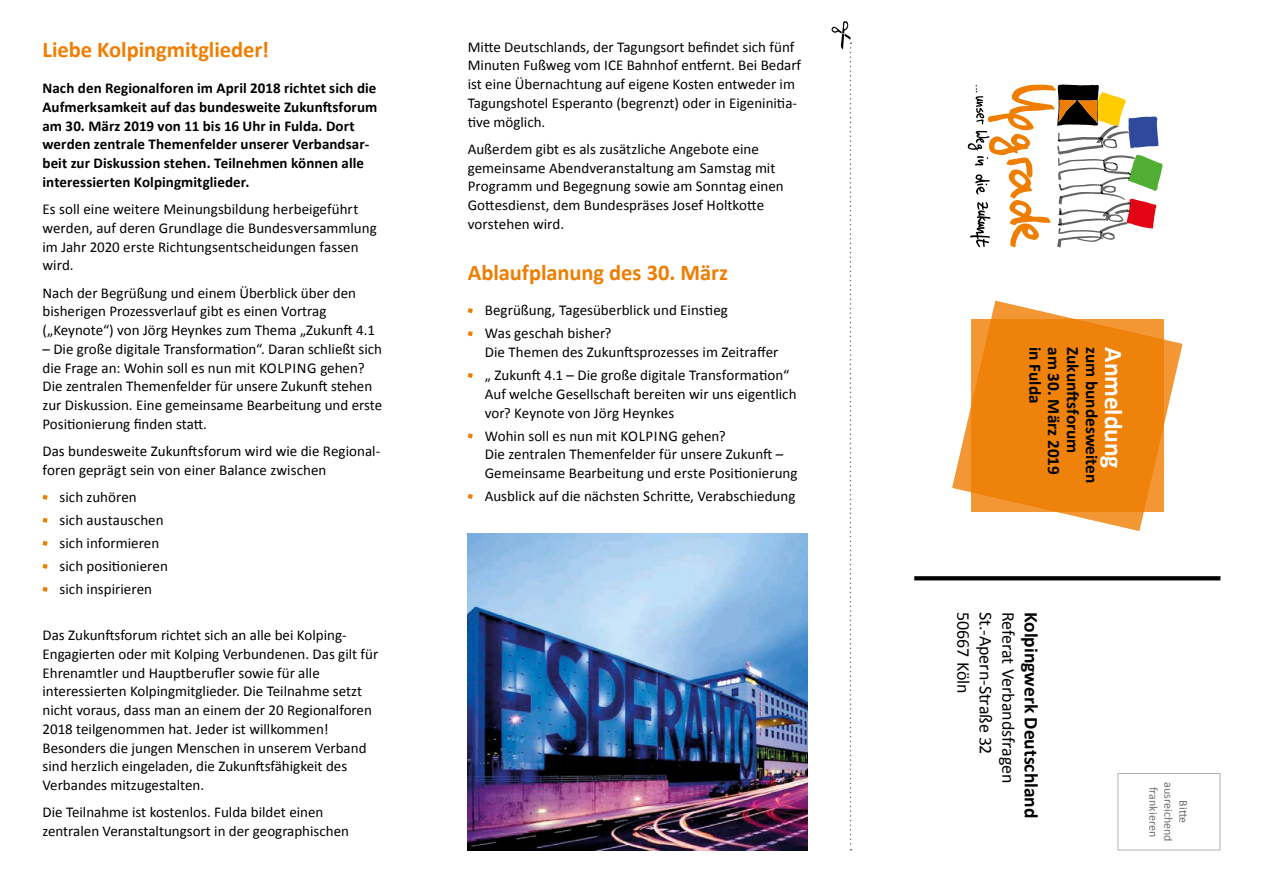
<style>
.page{position:relative;width:1263px;height:893px;background:#fff}
.page>*{position:absolute;margin:0;border:0;box-sizing:border-box;transform-origin:0 0}
.t1{font:700 25.5px "Calibri";letter-spacing:-.005em;color:#fff}
.t2{font:700 22.5px "Calibri";letter-spacing:-.005em;color:#ef7d00}
.t3{font:700 19.5px "Calibri";color:#000}
.t4{font:18px "Calibri";color:#000}
.t5{font:700 17.25px "Calibri";color:#000}
.t6{font:15px/18.8px "Calibri";color:#000}
.t7{font:700 15px/18.8px "Calibri";letter-spacing:.005em;color:#000}
.t8{font:12px/15px "Calibri";color:#6f6f6f;text-align:center}
</style>
<div class="page">
<svg style="left:43px;top:495px;width:5px;height:5px"></svg>
<svg style="left:43px;top:518px;width:5px;height:5px"></svg>
<svg style="left:43px;top:541px;width:5px;height:5px"></svg>
<svg style="left:43px;top:564px;width:5px;height:5px"></svg>
<svg style="left:43px;top:587px;width:5px;height:5px"></svg>
<svg style="left:468px;top:308px;width:5px;height:5px"></svg>
<svg style="left:468px;top:331px;width:5px;height:5px"></svg>
<svg style="left:468px;top:373px;width:5px;height:5px"></svg>
<svg style="left:468px;top:433px;width:5px;height:5px"></svg>
<svg style="left:468px;top:494px;width:5px;height:5px"></svg>
<svg style="left:831px;top:21px;width:20px;height:829px"></svg>
<svg style="left:914px;top:576px;width:306px;height:4px"></svg>
<div style="left:1117px;top:773px;width:103px;height:77px;border:1px solid #b2b2b2"></div>
<svg style="left:952px;top:301px;width:230px;height:230px;fill:#ef820a"></svg>
<img style="left:468px;top:534px;width:340px;height:316px">
<svg style="left:968px;top:85px;width:195px;height:163px"></svg>
<h2 class="t2" style="left:43px;top:35px;width:228px">Liebe Kolpingmitglieder!</h2>
<p class="t7" style="left:43px;top:79px;width:336px">Nach den Regionalforen im April 2018 richtet sich die Aufmerksamkeit auf das bundesweite Zukunftsforum am 30. März 2019 von 11 bis 16 Uhr in Fulda. Dort werden zentrale Themenfelder unserer Verbandsar&shy;beit zur Diskussion stehen. Teilnehmen können alle interessierten Kolpingmitglieder.</p>
<p class="t6" style="left:43px;top:200px;width:336px">Es soll eine weitere Meinungsbildung herbeigeführt werden, auf deren Grundlage die Bundesversammlung im Jahr 2020 erste Richtungsentscheidungen fassen wird.</p>
<p class="t6" style="left:43px;top:283px;width:334px">Nach der Begrüßung und einem Überblick über den bisherigen Prozessverlauf gibt es einen Vortrag („Keynote“) von Jörg Heynkes zum Thema „Zukunft 4.1</p>
<p class="t6" style="left:43px;top:339px;width:341px">– Die große digitale Transformation“. Daran schließt sich die Frage an: Wohin soll es nun mit KOLPING gehen?<br>Die zentralen Themenfelder für unsere Zukunft stehen zur Diskussion. Eine gemeinsame Bearbeitung und erste Positionierung finden statt.</p>
<p class="t6" style="left:43px;top:442px;width:339px">Das bundesweite Zukunftsforum wird wie die Regional&shy;foren geprägt sein von einer Balance zwischen</p>
<p class="t6" style="left:60px;top:486px;width:110px;line-height:23px">sich zuhören<br>sich austauschen sich informieren sich positionieren sich inspirieren</p>
<p class="t6" style="left:43px;top:626px;width:337px">Das Zukunftsforum richtet sich an alle bei Kolping-Engagierten oder mit Kolping Verbundenen. Das gilt für Ehrenamtler und Hauptberufler sowie für alle interessierten Kolpingmitglieder. Die Teilnahme setzt nicht voraus, dass man an einem der 20 Regionalforen 2018 teilgenommen hat. Jeder ist willkommen!<br>Besonders die jungen Menschen in unserem Verband sind herzlich eingeladen, die Zukunftsfähigkeit des Verbandes mitzugestalten.</p>
<p class="t6" style="left:43px;top:803px;width:308px">Die Teilnahme ist kostenlos. Fulda bildet einen zentralen Veranstaltungsort in der geographischen</p>
<p class="t6" style="left:468px;top:37px;width:335px">Mitte Deutschlands, der Tagungsort befindet sich fünf Minuten Fußweg vom ICE Bahnhof entfernt. Bei Bedarf ist eine Übernachtung auf eigene Kosten entweder im Tagungshotel Esperanto (begrenzt) oder in Eigeninitia&shy;tive möglich.</p>
<p class="t6" style="left:468px;top:140px;width:317px">Außerdem gibt es als zusätzliche Angebote eine gemeinsame Abendveranstaltung am Samstag mit Programm und Begegnung sowie am Sonntag einen Gottesdienst, dem Bundespräses Josef Holtkotte vorstehen wird.</p>
<h2 class="t2" style="left:468px;top:258px;width:262px">Ablaufplanung des 30. März</h2>
<p class="t6" style="left:485px;top:299px;width:245px;line-height:23px">Begrüßung, Tagesüberblick und Einstieg<br>Was geschah bisher?</p>
<p class="t6" style="left:485px;top:341px;width:306px;line-height:23px">Die Themen des Zukunftsprozesses im Zeitraffer<br>„ Zukunft 4.1 – Die große digitale Transformation“</p>
<p class="t6" style="left:485px;top:385px;width:313px">Auf welche Gesellschaft bereiten wir uns eigentlich vor? Keynote von Jörg Heynkes</p>
<p class="t6" style="left:485px;top:426px;width:314px">Wohin soll es nun mit KOLPING gehen?<br>Die zentralen Themenfelder für unsere Zukunft –<br>Gemeinsame Bearbeitung und erste Positionierung</p>
<p class="t6" style="left:485px;top:487px;width:312px">Ausblick auf die nächsten Schritte, Verabschiedung</p>
<p class="t5" style="left:1046px;top:347px;width:58px;rotate:90deg">in Fulda</p>
<p class="t5" style="left:1065px;top:347px;width:129px;rotate:90deg">am 30. März 2019</p>
<p class="t5" style="left:1084px;top:347px;width:108px;rotate:90deg">Zukunftsforum</p>
<p class="t5" style="left:1103px;top:347px;width:137px;rotate:90deg">zum bundesweiten</p>
<h1 class="t1" style="left:1130px;top:347px;width:123px;rotate:90deg">Anmeldung</h1>
<p class="t4" style="left:975px;top:612px;width:83px;rotate:90deg">50667 Köln</p>
<p class="t4" style="left:997px;top:612px;width:144px;rotate:90deg">St.-Apern-Straße 32</p>
<p class="t4" style="left:1020px;top:612px;width:173px;rotate:90deg">Referat Verbandsfragen</p>
<h3 class="t3" style="left:1044px;top:612px;width:208px;rotate:90deg">Kolpingwerk Deutschland</h3>
<p class="t8" style="left:1191px;top:782px;width:61px;rotate:90deg">Bitte ausreichend frankieren</p>
</div>
